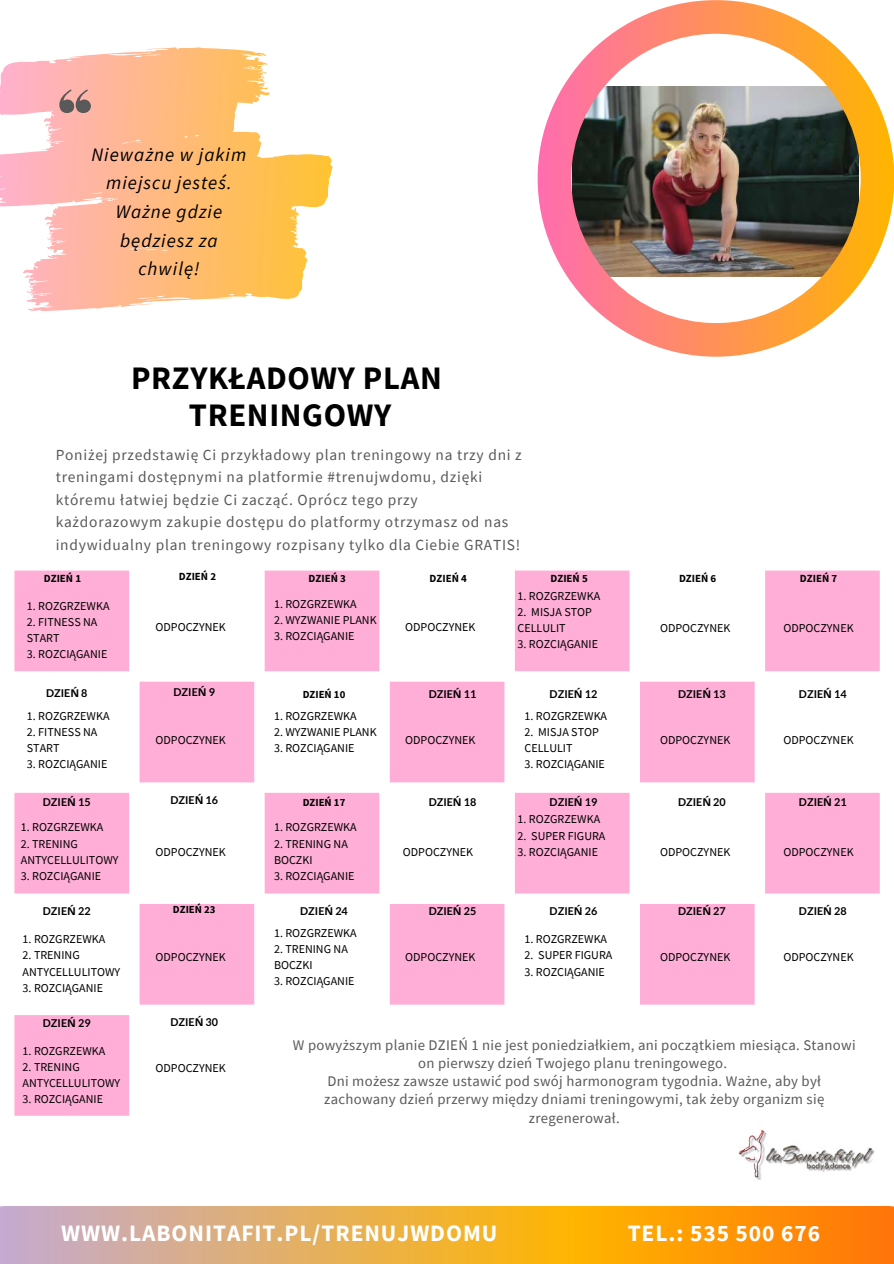
<style>
.page{position:relative;width:894px;height:1264px;background:#fff}
.page>*{position:absolute;margin:0;border:0;box-sizing:border-box;transform-origin:0 0}
.t1{font:700 32.7px/37.2px "Source Sans Pro";letter-spacing:.02em;color:#000;text-align:center}
.t2{font:700 23.4px "Source Sans Pro";letter-spacing:.04em;color:#fff}
.t3{font:italic 19.05px/28.7px "Source Sans Pro";letter-spacing:.05em;color:#000;text-align:center}
.t4{font:15.45px/22.5px "Source Sans Pro";letter-spacing:.05em;color:#595959}
.t5{font:14.7px/18px "Source Sans Pro";letter-spacing:.02em;color:#595959;text-align:center}
.t6{font:12px/16px "Source Sans Pro";color:#000}
.t7{font:700 10.95px "Source Sans Pro";color:#000}
.t8{font:700 10.8px "Lato";color:#000}
.t9{font:700 10.8px "Source Sans Pro";color:#000}
.s1{font-family:"Noto Sans"}
</style>
<div class="page">
<svg style="left:0;top:47px;width:333px;height:264px"></svg>
<svg style="left:59px;top:89px;width:32px;height:24px"></svg>
<div style="left:15px;top:570px;width:114px;height:101px;background:#ffafd7"></div>
<div style="left:15px;top:792px;width:114px;height:101px;background:#ffafd7"></div>
<div style="left:15px;top:1015px;width:114px;height:100px;background:#ffafd7"></div>
<div style="left:139px;top:681px;width:115px;height:101px;background:#ffafd7"></div>
<div style="left:139px;top:904px;width:115px;height:100px;background:#ffafd7"></div>
<div style="left:264px;top:570px;width:115px;height:101px;background:#ffafd7"></div>
<div style="left:264px;top:792px;width:115px;height:101px;background:#ffafd7"></div>
<div style="left:389px;top:681px;width:115px;height:101px;background:#ffafd7"></div>
<div style="left:389px;top:904px;width:115px;height:100px;background:#ffafd7"></div>
<div style="left:515px;top:570px;width:114px;height:101px;background:#ffafd7"></div>
<div style="left:515px;top:792px;width:114px;height:101px;background:#ffafd7"></div>
<div style="left:640px;top:681px;width:114px;height:101px;background:#ffafd7"></div>
<div style="left:640px;top:904px;width:114px;height:100px;background:#ffafd7"></div>
<div style="left:765px;top:570px;width:114px;height:101px;background:#ffafd7"></div>
<div style="left:765px;top:792px;width:114px;height:101px;background:#ffafd7"></div>
<svg style="left:0;top:1206px;width:893px;height:57px;background:#eca544"></svg>
<img style="left:738px;top:1130px;width:137px;height:50px">
<img style="left:537px;top:0;width:356px;height:357px">
<h3 class="t3" style="left:92px;top:140px;width:156px">Nieważne w jakim miejscu jesteś.<br>Ważne gdzie będziesz za chwilę!</h3>
<h1 class="t1" style="left:131px;top:359px;width:312px">PRZYKŁADOWY PLAN<br>TRENINGOWY</h1>
<p class="t4" style="left:56px;top:443px;width:467px">Poniżej przedstawię Ci przykładowy plan treningowy na trzy dni z treningami dostępnymi na platformie #trenujwdomu, dzięki któremu łatwiej będzie Ci zacząć. Oprócz tego przy każdorazowym zakupie dostępu do platformy otrzymasz od nas indywidualny plan treningowy rozpisany tylko dla Ciebie GRATIS!</p>
<p class="t7" style="left:44px;top:571px;width:39px">DZIEŃ 1</p>
<p class="t7" style="left:179px;top:569px;width:39px">DZIEŃ 2</p>
<p class="t7" style="left:308px;top:571px;width:39px">DZIEŃ 3</p>
<p class="t7" style="left:429px;top:571px;width:39px">DZIEŃ 4</p>
<p class="t7" style="left:550px;top:571px;width:39px">DZIEŃ 5</p>
<p class="t7" style="left:678px;top:571px;width:39px">DZIEŃ 6</p>
<p class="t7" style="left:799px;top:571px;width:39px">DZIEŃ 7</p>
<p class="t6" style="left:27px;top:597px;width:84px">1. ROZGRZEWKA</p>
<p class="t6" style="left:27px;top:613px;width:72px">2. FITNESS NA<br>START</p>
<p class="t6" style="left:27px;top:645px;width:82px">3. ROZCIĄGANIE</p>
<p class="t6" style="left:155px;top:618px;width:72px">ODPOCZYNEK</p>
<p class="t6" style="left:274px;top:596px;width:84px">1. ROZGRZEWKA</p>
<p class="t6" style="left:274px;top:612px;width:104px">2. WYZWANIE PLANK</p>
<p class="t6" style="left:274px;top:628px;width:82px">3. ROZCIĄGANIE</p>
<p class="t6" style="left:405px;top:618px;width:72px">ODPOCZYNEK</p>
<p class="t6" style="left:517px;top:588px;width:84px">1. ROZGRZEWKA</p>
<p class="t6" style="left:517px;top:604px;width:76px">2. MISJA STOP<br>CELLULIT</p>
<p class="t6" style="left:517px;top:636px;width:82px">3. ROZCIĄGANIE</p>
<p class="t6" style="left:660px;top:620px;width:72px">ODPOCZYNEK</p>
<p class="t6" style="left:783px;top:620px;width:72px">ODPOCZYNEK</p>
<p class="t8" style="left:46px;top:686px;width:43px">DZIE<span class="s1">Ń</span> 8</p>
<p class="t8" style="left:173px;top:685px;width:43px">DZIE<span class="s1">Ń</span> 9</p>
<p class="t9" style="left:303px;top:687px;width:44px">DZIEŃ 10</p>
<p class="t8" style="left:428px;top:687px;width:49px">DZIE<span class="s1">Ń</span> 11</p>
<p class="t8" style="left:549px;top:687px;width:49px">DZIE<span class="s1">Ń</span> 12</p>
<p class="t8" style="left:678px;top:687px;width:49px">DZIE<span class="s1">Ń</span> 13</p>
<p class="t8" style="left:798px;top:687px;width:49px">DZIE<span class="s1">Ń</span> 14</p>
<p class="t6" style="left:27px;top:707px;width:84px">1. ROZGRZEWKA</p>
<p class="t6" style="left:27px;top:723px;width:72px">2. FITNESS NA<br>START</p>
<p class="t6" style="left:27px;top:755px;width:82px">3. ROZCIĄGANIE</p>
<p class="t6" style="left:155px;top:731px;width:72px">ODPOCZYNEK</p>
<p class="t6" style="left:274px;top:707px;width:84px">1. ROZGRZEWKA</p>
<p class="t6" style="left:274px;top:723px;width:104px">2. WYZWANIE PLANK</p>
<p class="t6" style="left:274px;top:739px;width:82px">3. ROZCIĄGANIE</p>
<p class="t6" style="left:405px;top:731px;width:72px">ODPOCZYNEK</p>
<p class="t6" style="left:524px;top:707px;width:84px">1. ROZGRZEWKA</p>
<p class="t6" style="left:524px;top:723px;width:76px">2. MISJA STOP<br>CELLULIT</p>
<p class="t6" style="left:524px;top:755px;width:82px">3. ROZCIĄGANIE</p>
<p class="t6" style="left:660px;top:731px;width:72px">ODPOCZYNEK</p>
<p class="t6" style="left:783px;top:731px;width:72px">ODPOCZYNEK</p>
<p class="t8" style="left:43px;top:794px;width:49px">DZIE<span class="s1">Ń</span> 15</p>
<p class="t8" style="left:170px;top:793px;width:49px">DZIE<span class="s1">Ń</span> 16</p>
<p class="t9" style="left:303px;top:795px;width:44px">DZIEŃ 17</p>
<p class="t8" style="left:428px;top:795px;width:49px">DZIE<span class="s1">Ń</span> 18</p>
<p class="t8" style="left:549px;top:795px;width:49px">DZIE<span class="s1">Ń</span> 19</p>
<p class="t8" style="left:678px;top:795px;width:49px">DZIE<span class="s1">Ń</span> 20</p>
<p class="t8" style="left:798px;top:795px;width:49px">DZIE<span class="s1">Ń</span> 21</p>
<p class="t6" style="left:21px;top:819px;width:84px">1. ROZGRZEWKA</p>
<p class="t6" style="left:21px;top:835px;width:99px">2. TRENING<br>ANTYCELLULITOWY</p>
<p class="t6" style="left:21px;top:867px;width:82px">3. ROZCIĄGANIE</p>
<p class="t6" style="left:155px;top:843px;width:72px">ODPOCZYNEK</p>
<p class="t6" style="left:274px;top:819px;width:84px">1. ROZGRZEWKA</p>
<p class="t6" style="left:274px;top:835px;width:75px">2. TRENING NA<br>BOCZKI</p>
<p class="t6" style="left:274px;top:867px;width:82px">3. ROZCIĄGANIE</p>
<p class="t6" style="left:403px;top:843px;width:72px">ODPOCZYNEK</p>
<p class="t6" style="left:517px;top:811px;width:84px">1. ROZGRZEWKA</p>
<p class="t6" style="left:517px;top:827px;width:89px">2. SUPER FIGURA</p>
<p class="t6" style="left:517px;top:843px;width:82px">3. ROZCIĄGANIE</p>
<p class="t6" style="left:660px;top:843px;width:72px">ODPOCZYNEK</p>
<p class="t6" style="left:783px;top:843px;width:72px">ODPOCZYNEK</p>
<p class="t8" style="left:43px;top:904px;width:49px">DZIE<span class="s1">Ń</span> 22</p>
<p class="t9" style="left:173px;top:902px;width:44px">DZIEŃ 23</p>
<p class="t8" style="left:300px;top:904px;width:49px">DZIE<span class="s1">Ń</span> 24</p>
<p class="t8" style="left:428px;top:904px;width:49px">DZIE<span class="s1">Ń</span> 25</p>
<p class="t8" style="left:549px;top:904px;width:49px">DZIE<span class="s1">Ń</span> 26</p>
<p class="t8" style="left:678px;top:904px;width:49px">DZIE<span class="s1">Ń</span> 27</p>
<p class="t8" style="left:798px;top:904px;width:49px">DZIE<span class="s1">Ń</span> 28</p>
<p class="t6" style="left:23px;top:931px;width:84px">1. ROZGRZEWKA</p>
<p class="t6" style="left:23px;top:947px;width:99px">2. TRENING<br>ANTYCELLULITOWY</p>
<p class="t6" style="left:23px;top:979px;width:82px">3. ROZCIĄGANIE</p>
<p class="t6" style="left:155px;top:948px;width:72px">ODPOCZYNEK</p>
<p class="t8" style="left:43px;top:1016px;width:49px">DZIE<span class="s1">Ń</span> 29</p>
<p class="t8" style="left:170px;top:1014px;width:49px">DZIE<span class="s1">Ń</span> 30</p>
<p class="t6" style="left:23px;top:1042px;width:84px">1. ROZGRZEWKA</p>
<p class="t6" style="left:23px;top:1058px;width:99px">2. TRENING<br>ANTYCELLULITOWY</p>
<p class="t6" style="left:23px;top:1090px;width:82px">3. ROZCIĄGANIE</p>
<p class="t6" style="left:155px;top:1059px;width:72px">ODPOCZYNEK</p>
<p class="t6" style="left:274px;top:924px;width:84px">1. ROZGRZEWKA</p>
<p class="t6" style="left:274px;top:940px;width:75px">2. TRENING NA<br>BOCZKI</p>
<p class="t6" style="left:274px;top:972px;width:82px">3. ROZCIĄGANIE</p>
<p class="t6" style="left:405px;top:948px;width:72px">ODPOCZYNEK</p>
<p class="t6" style="left:524px;top:931px;width:84px">1. ROZGRZEWKA</p>
<p class="t6" style="left:524px;top:947px;width:89px">2. SUPER FIGURA</p>
<p class="t6" style="left:524px;top:963px;width:82px">3. ROZCIĄGANIE</p>
<p class="t6" style="left:660px;top:948px;width:72px">ODPOCZYNEK</p>
<p class="t6" style="left:783px;top:948px;width:72px">ODPOCZYNEK</p>
<p class="t5" style="left:293px;top:1036px;width:564px">W powyższym planie DZIEŃ 1 nie jest poniedziałkiem, ani początkiem miesiąca. Stanowi on pierwszy dzień Twojego planu treningowego.<br>Dni możesz zawsze ustawić pod swój harmonogram tygodnia. Ważne, aby był zachowany dzień przerwy między dniami treningowymi, tak żeby organizm się zregenerował.</p>
<h2 class="t2" style="left:61px;top:1218px;width:437px">WWW.LABONITAFIT.PL/TRENUJWDOMU</h2>
<h2 class="t2" style="left:627px;top:1218px;width:194px">TEL.: 535 500 676</h2>
</div>
